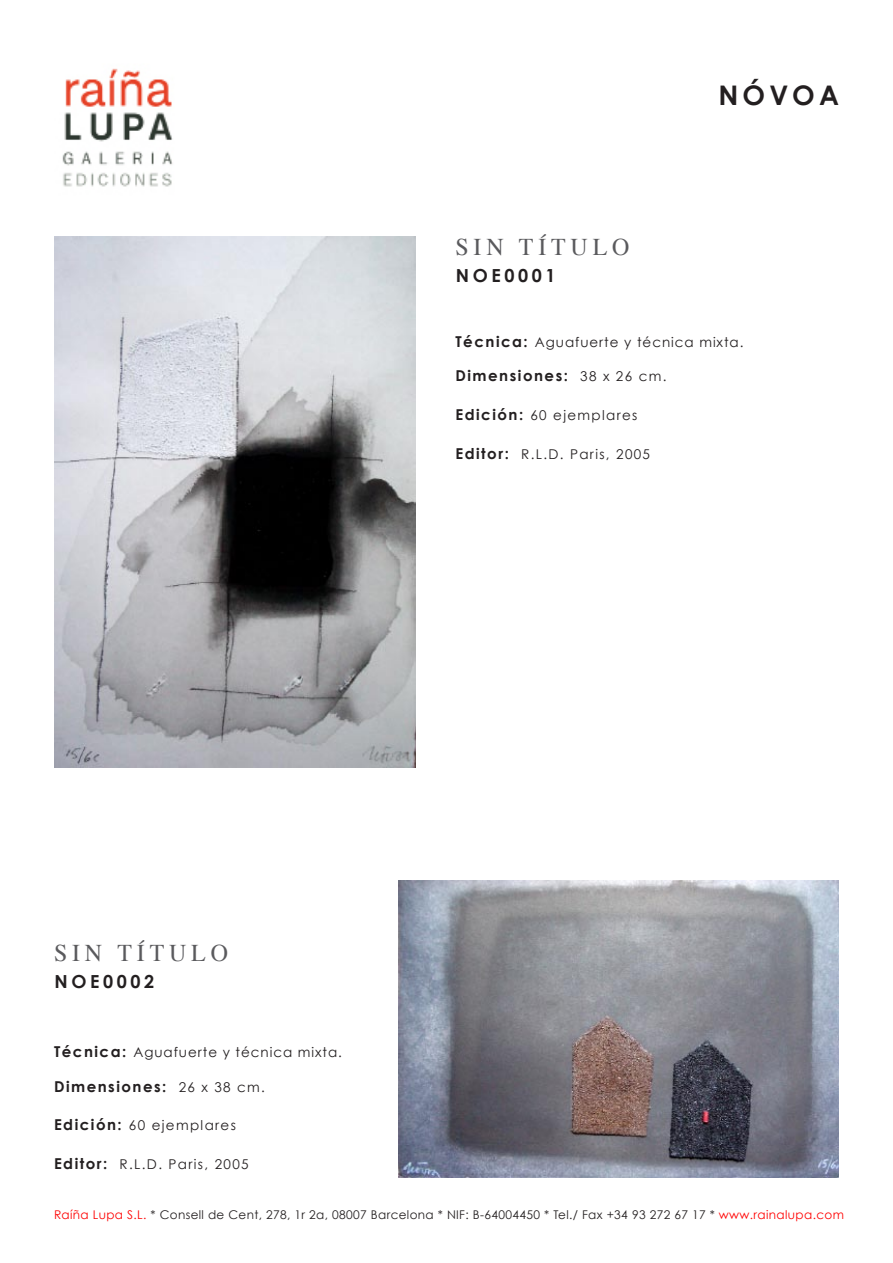
<style>
.page{position:relative;width:893px;height:1263px;background:#fff}
.page>*{position:absolute;margin:0;border:0;box-sizing:border-box;transform-origin:0 0}
.t1{font:700 27px "Century Gothic";letter-spacing:.15em;color:#231f20}
.t2{font:24px "Times";letter-spacing:.2em;color:#5a5a5d}
.t3{font:700 18px "Century Gothic";letter-spacing:.2em;color:#231f20}
.t4{font:700 15px "Century Gothic";letter-spacing:.1em;color:#231f20}
.t5{font:13.5px "Century Gothic";letter-spacing:.1em;color:#231f20}
.t6{font:13.5px "Century Gothic";letter-spacing:.07em;color:#231f20}
.t7{font:12px "Century Gothic";letter-spacing:.03em;color:#231f20}
.s1{font-weight:700;font-size:15px}
.s2{font-weight:400;font-size:13.5px}
.s3{color:#fe0000}
.s4{color:#f00}
</style>
<div class="page">
<img style="left:62px;top:68px;width:111px;height:119px">
<img style="left:54px;top:237px;width:361px;height:530px">
<img style="left:398px;top:880px;width:441px;height:298px">
<p class="t2" style="left:455px;top:224px;width:176px">SIN TÍTULO</p>
<p class="t3" style="left:456px;top:264px;width:101px">NOE0001</p>
<p class="t1" style="left:719px;top:79px;width:122px">NÓVOA</p>
<p class="t6" style="left:455px;top:334px;width:289px"><span class="s1">Técnica:</span> Aguafuerte y técnica mixta.</p>
<p class="t4" style="left:455px;top:366px;width:213px">Dimensiones: <span class="s2">38 x 26 cm.</span></p>
<p class="t5" style="left:455px;top:407px;width:183px"><span class="s1">Edición:</span> 60 ejemplares</p>
<p class="t5" style="left:455px;top:446px;width:196px"><span class="s1">Editor:</span> R.L.D. Paris, 2005</p>
<p class="t2" style="left:54px;top:930px;width:176px">SIN TÍTULO</p>
<p class="t3" style="left:54px;top:970px;width:101px">NOE0002</p>
<p class="t6" style="left:54px;top:1044px;width:289px"><span class="s1">Técnica:</span> Aguafuerte y técnica mixta.</p>
<p class="t4" style="left:54px;top:1077px;width:213px">Dimensiones: <span class="s2">26 x 38 cm.</span></p>
<p class="t5" style="left:54px;top:1117px;width:183px"><span class="s1">Edición:</span> 60 ejemplares</p>
<p class="t5" style="left:54px;top:1156px;width:196px"><span class="s1">Editor:</span> R.L.D. Paris, 2005</p>
<p class="t7" style="left:54px;top:1207px;width:791px"><span class="s3">Raíña Lupa S.L.</span> * Consell de Cent, 278, 1r 2a, 08007 Barcelona * NIF: B-64004450 * Tel./ Fax +34 93 272 67 17 * <span class="s4">www.rainalupa.com</span></p>
</div>
